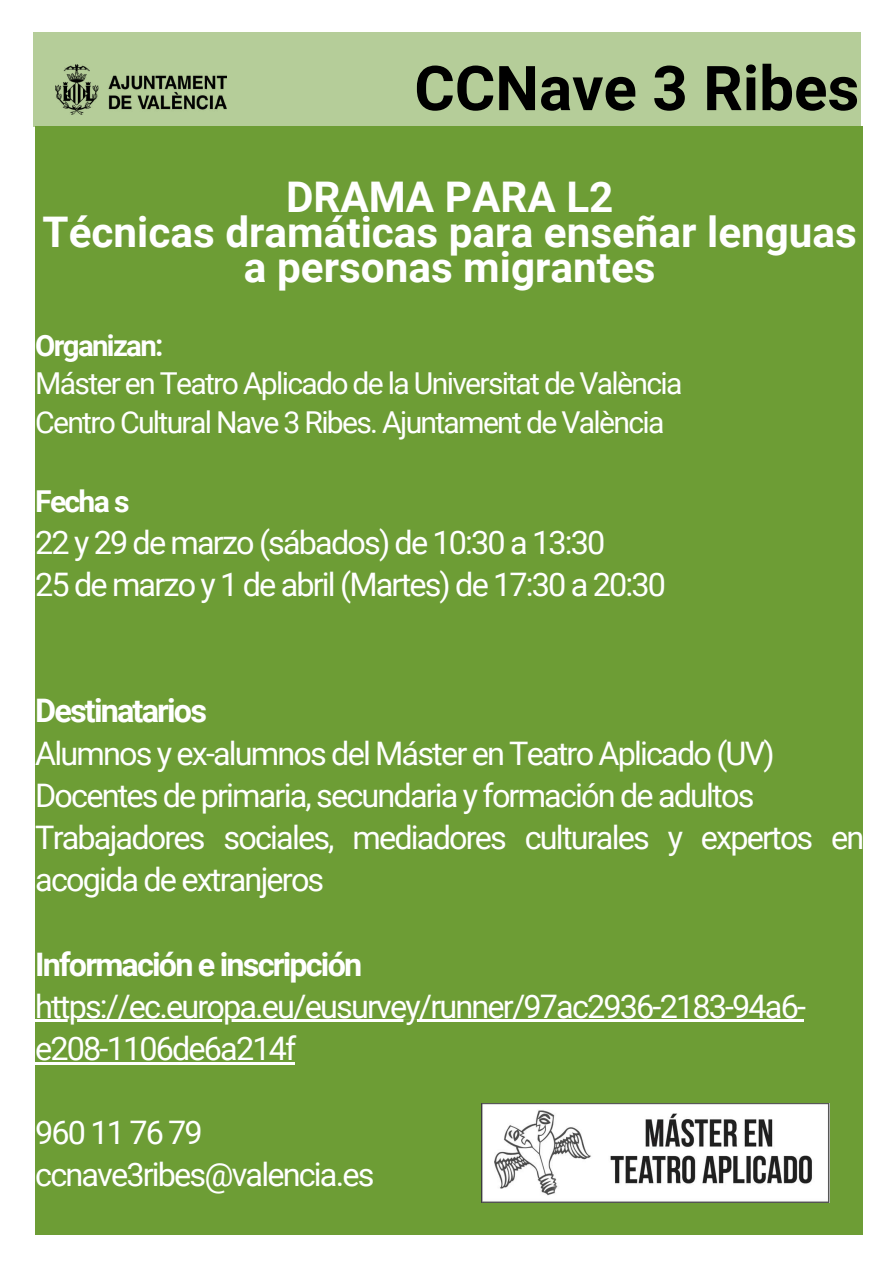
<style>
.page{position:relative;width:893px;height:1263px;background:#fff}
.page>*{position:absolute;margin:0;border:0;box-sizing:border-box;transform-origin:0 0}
.t1{font:700 61.88px "Roboto";color:#000}
.t2{font:700 42.22px/34.9px "Roboto";color:#fff;text-align:center}
.t3{font:32.4px/42.2px "Roboto";letter-spacing:-.055em;color:#fff}
.t4{font:700 32.4px "Roboto";letter-spacing:-.055em;color:#fff}
.t5{font:30.15px/39.4px "Roboto";letter-spacing:-.055em;color:#fff}
.t6{font:700 30.15px "Roboto";letter-spacing:-.055em;color:#fff}
.t7{font:700 29.4px "Roboto";letter-spacing:-.055em;color:#fff}
</style>
<div class="page">
<div style="left:35px;top:126px;width:827px;height:1109px;background:#6d9d35"></div>
<div style="left:34px;top:32px;width:827px;height:94px;background:#b5cd99"></div>
<img style="left:56px;top:65px;width:170px;height:49px">
<hr style="left:35px;top:1019px;width:769px;height:3px;background:#fff">
<hr style="left:35px;top:1061px;width:259px;height:3px;background:#fff">
<img style="left:482px;top:1103px;width:347px;height:99px">
<h1 class="t1" style="left:414px;top:53px;width:446px">CCNave 3 Ribes</h1>
<h2 class="t2" style="left:43px;top:180px;width:816px">DRAMA PARA L2<br>Técnicas dramáticas para enseñar lenguas a personas migrantes</h2>
<p class="t7" style="left:35px;top:328px;width:130px">Organizan:</p>
<p class="t5" style="left:35px;top:364px;width:648px">Máster en Teatro Aplicado de la Universitat de València<br>Centro Cultural Nave 3 Ribes. Ajuntament de València</p>
<p class="t6" style="left:35px;top:484px;width:96px">Fecha s</p>
<p class="t3" style="left:35px;top:521px;width:632px">22 y 29 de marzo (sábados) de 10:30 a 13:30<br>25 de marzo y 1 de abril (Martes) de 17:30 a 20:30</p>
<p class="t4" style="left:35px;top:692px;width:173px">Destinatarios</p>
<p class="t3" style="left:35px;top:732px;width:831px">Alumnos y ex-alumnos del Máster en Teatro Aplicado (UV)<br>Docentes de primaria, secundaria y formación de adultos Trabajadores sociales, mediadores culturales y expertos en acogida de extranjeros</p>
<p class="t4" style="left:35px;top:945px;width:328px">Información e inscripción</p>
<p class="t3" style="left:35px;top:985px;width:772px">https://ec.europa.eu/eusurvey/runner/97ac2936-2183-94a6- e208-1106de6a214f</p>
<p class="t3" style="left:35px;top:1112px;width:341px">960 11 76 79 ccnave3ribes@valencia.es</p>
</div>
